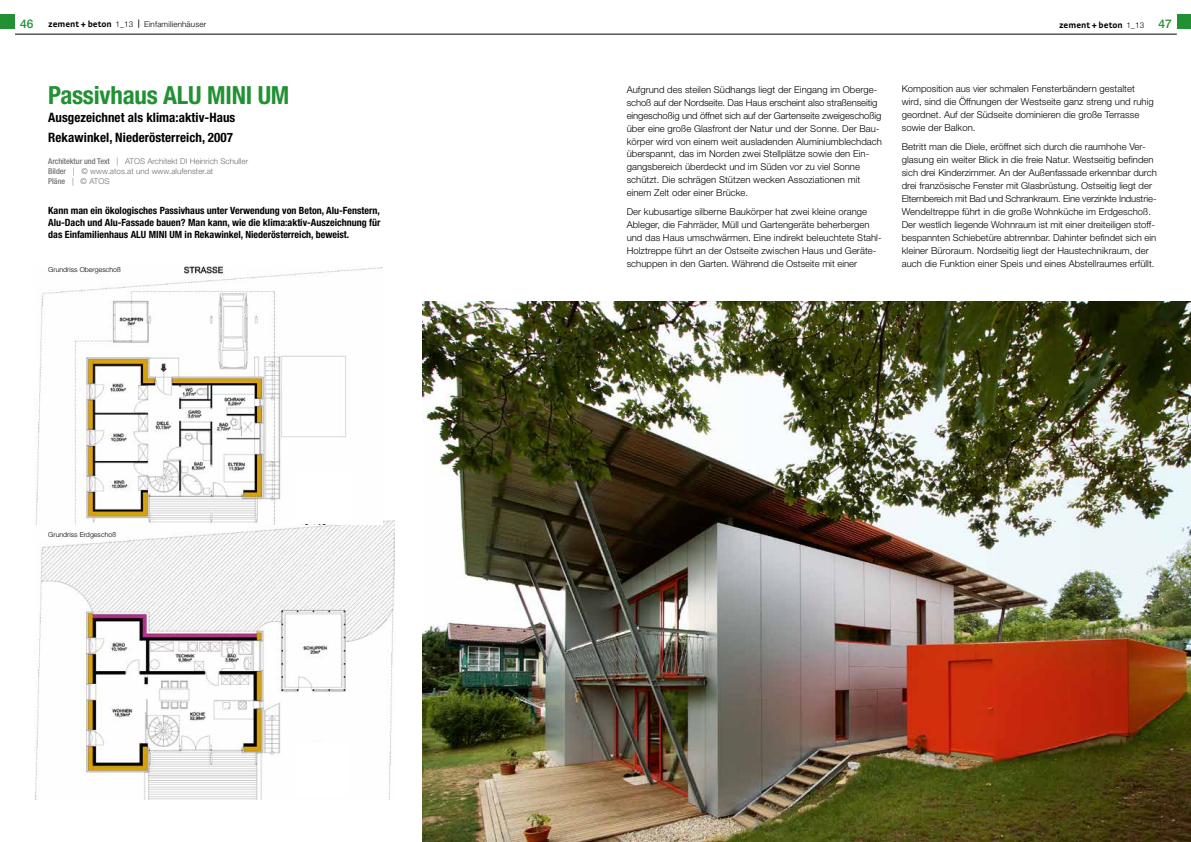
<style>
.page{position:relative;width:1191px;height:842px;background:#fff}
.page>*{position:absolute;margin:0;border:0;box-sizing:border-box;transform-origin:0 0}
.t1{font:700 condensed 25px "Helvetica Neue LT";letter-spacing:-.01em;color:#229133}
.t2{font:700 condensed 13px/20px "Helvetica Neue LT";letter-spacing:.005em;color:#000}
.t3{font:500 12px "Helvetica Neue LT";color:#229133}
.t4{font:700 condensed 10px/12px "Helvetica Neue LT";color:#000;text-align:justify}
.t5{font:300 9.5px/13px "Helvetica Neue LT";letter-spacing:.005em;color:#000}
.t6{font:700 9px "Strada";color:#000}
.t7{font:300 8px/10px "Helvetica Neue LT";letter-spacing:.005em;color:#6f6f6e}
.t8{font:300 8px "Helvetica Neue LT";letter-spacing:.02em;color:#000}
.t9{font:300 7px "Helvetica Neue LT";letter-spacing:.005em;color:#000}
.s1{font-family:"Helvetica Neue LT";font-weight:300;font-size:8px}
.s2{font-family:"Helvetica Neue LT";font-weight:500;font-size:12px;color:#229133}
.s3{font-weight:500;font-stretch:condensed}
</style>
<div class="page">
<div style="left:0;top:14px;width:15px;height:14px;background:#229133"></div>
<div style="left:1176px;top:14px;width:15px;height:14px;background:#229133"></div>
<hr style="left:15px;top:34px;width:1161px;height:1px;background:#000">
<img style="left:35px;top:521px;width:359px;height:278px">
<img style="left:422px;top:301px;width:769px;height:541px">
<img style="left:35px;top:266px;width:348px;height:258px">
<div style="left:298px;top:470px;width:53px;height:54px;background:#fff"></div>
<div style="left:295px;top:742px;width:54px;height:54px;background:#fff"></div>
<p class="t3" style="left:20px;top:17px;width:15px">46</p>
<p class="t8" style="left:138px;top:20px;width:70px"><sup>|</sup> Einfamilienhäuser</p>
<p class="t6" style="left:1059px;top:20px;width:114px">zement + beton <span class="s1">1_13</span> <span class="s2">47</span></p>
<p class="t6" style="left:48px;top:19px;width:87px">zement + beton <span class="s1">1_13</span></p>
<h1 class="t1" style="left:48px;top:80px;width:243px">Passivhaus ALU MINI UM</h1>
<h2 class="t2" style="left:48px;top:107px;width:189px">Ausgezeichnet als klima:aktiv-Haus<br>Rekawinkel, Niederösterreich, 2007</h2>
<p class="t7" style="left:48px;top:155px;width:201px"><span class="s3">Architektur und Text</span> | ATOS Architekt DI Heinrich Schuller<br><span class="s3">Bilder</span> | © www.atos.at und www.alufenster.at<br><span class="s3">Pläne</span> | © ATOS</p>
<p class="t4" style="left:48px;top:204px;width:334px">Kann man ein ökologisches Passivhaus unter Verwendung von Beton, Alu-Fenstern, Alu-Dach und Alu-Fassade bauen? Man kann, wie die klima:aktiv-Auszeichnung für das Einfamilienhaus ALU MINI UM in Rekawinkel, Niederösterreich, beweist.</p>
<p class="t9" style="left:48px;top:265px;width:74px">Grundriss Obergeschoß</p>
<p class="t9" style="left:48px;top:530px;width:69px">Grundriss Erdgeschoß</p>
<p class="t5" style="left:626px;top:82px;width:257px">Aufgrund des steilen Südhangs liegt der Eingang im Oberge&shy;schoß auf der Nordseite. Das Haus erscheint also straßenseitig eingeschoßig und öffnet sich auf der Gartenseite zweigeschoßig über eine große Glasfront der Natur und der Sonne. Der Bau&shy;körper wird von einem weit ausladenden Aluminiumblechdach überspannt, das im Norden zwei Stellplätze sowie den Ein&shy;gangsbereich überdeckt und im Süden vor zu viel Sonne schützt. Die schrägen Stützen wecken Assoziationen mit einem Zelt oder einer Brücke.</p>
<p class="t5" style="left:626px;top:205px;width:255px">Der kubusartige silberne Baukörper hat zwei kleine orange Ableger, die Fahrräder, Müll und Gartengeräte beherbergen und das Haus umschwärmen. Eine indirekt beleuchtete Stahl-Holztreppe führt an der Ostseite zwischen Haus und Geräte&shy;schuppen in den Garten. Während die Ostseite mit einer</p>
<p class="t5" style="left:901px;top:82px;width:253px">Komposition aus vier schmalen Fensterbändern gestaltet wird, sind die Öffnungen der Westseite ganz streng und ruhig geordnet. Auf der Südseite dominieren die große Terrasse sowie der Balkon.</p>
<p class="t5" style="left:901px;top:139px;width:256px">Betritt man die Diele, eröffnet sich durch die raumhohe Ver&shy;glasung ein weiter Blick in die freie Natur. Westseitig befinden sich drei Kinderzimmer. An der Außenfassade erkennbar durch drei französische Fenster mit Glasbrüstung. Ostseitig liegt der Elternbereich mit Bad und Schrankraum. Eine verzinkte Industrie-Wendeltreppe führt in die große Wohnküche im Erdgeschoß.<br>Der westlich liegende Wohnraum ist mit einer dreiteiligen stoff&shy;bespannten Schiebetüre abtrennbar. Dahinter befindet sich ein kleiner Büroraum. Nordseitig liegt der Haustechnikraum, der auch die Funktion einer Speis und eines Abstellraumes erfüllt.</p>
</div>
